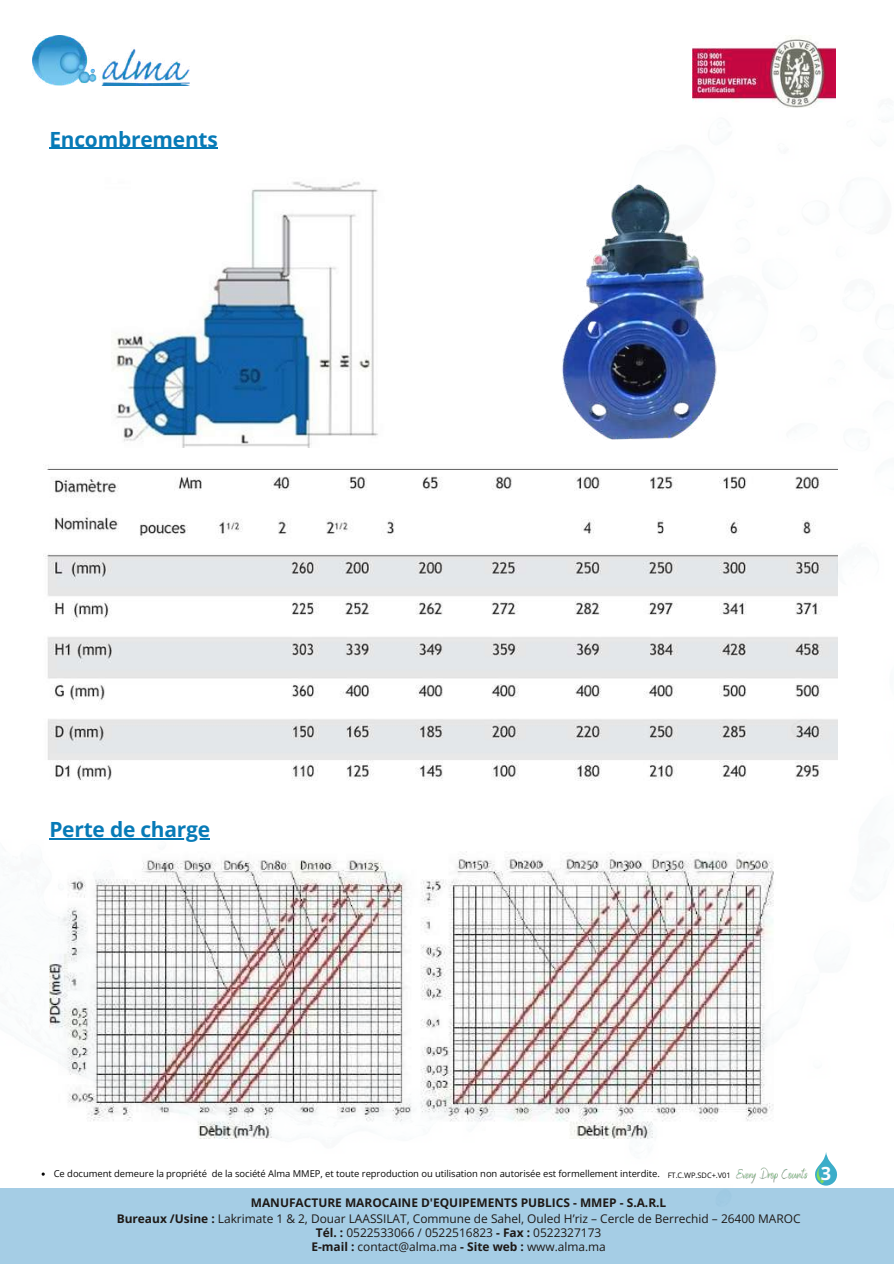
<style>
.page{position:relative;width:894px;height:1264px;background:#fff}
.page>*{position:absolute;margin:0;border:0;box-sizing:border-box;transform-origin:0 0}
.t1{font:700 20.85px "Open Sans";letter-spacing:-.01em;color:#0077b5}
.t2{font:700 18.15px "Open Sans";color:#fefefe}
.t3{font:12px/15.6px "Open Sans";color:#181310;text-align:center}
.t4{font:9.45px "Open Sans";letter-spacing:-.005em;color:#000}
.s1{font-size:7.5px}
.s2{font-weight:700}
</style>
<div class="page">
<img style="left:0;top:35px;width:893px;height:1228px">
<h1 class="t1" style="left:49px;top:124px;width:170px">Encombrements</h1>
<h1 class="t1" style="left:49px;top:815px;width:162px">Perte de charge</h1>
<p class="t4" style="left:54px;top:1167px;width:678px">Ce document demeure la propriété de la société Alma MMEP, et toute reproduction ou utilisation non autorisée est formellement interdite. <span class="s1">FT.C.WP.SDC+.V01</span></p>
<h2 class="t2" style="left:820px;top:1160px;width:12px">3</h2>
<p class="t3" style="left:117px;top:1194px;width:685px"><span class="s2">MANUFACTURE MAROCAINE D'EQUIPEMENTS PUBLICS - MMEP - S.A.R.L<br>Bureaux /Usine :</span> Lakrimate 1 &amp; 2, Douar LAASSILAT, Commune de Sahel, Ouled H’riz – Cercle de Berrechid – 26400 MAROC</p>
<p class="t3" style="left:311px;top:1225px;width:296px;line-height:14.2px"><span class="s2">Tél. :</span> 0522533066 / 0522516823 <span class="s2">- Fax :</span> 0522327173<br><span class="s2">E-mail :</span> contact@alma.ma <span class="s2">- Site web :</span> www.alma.ma</p>
</div>
